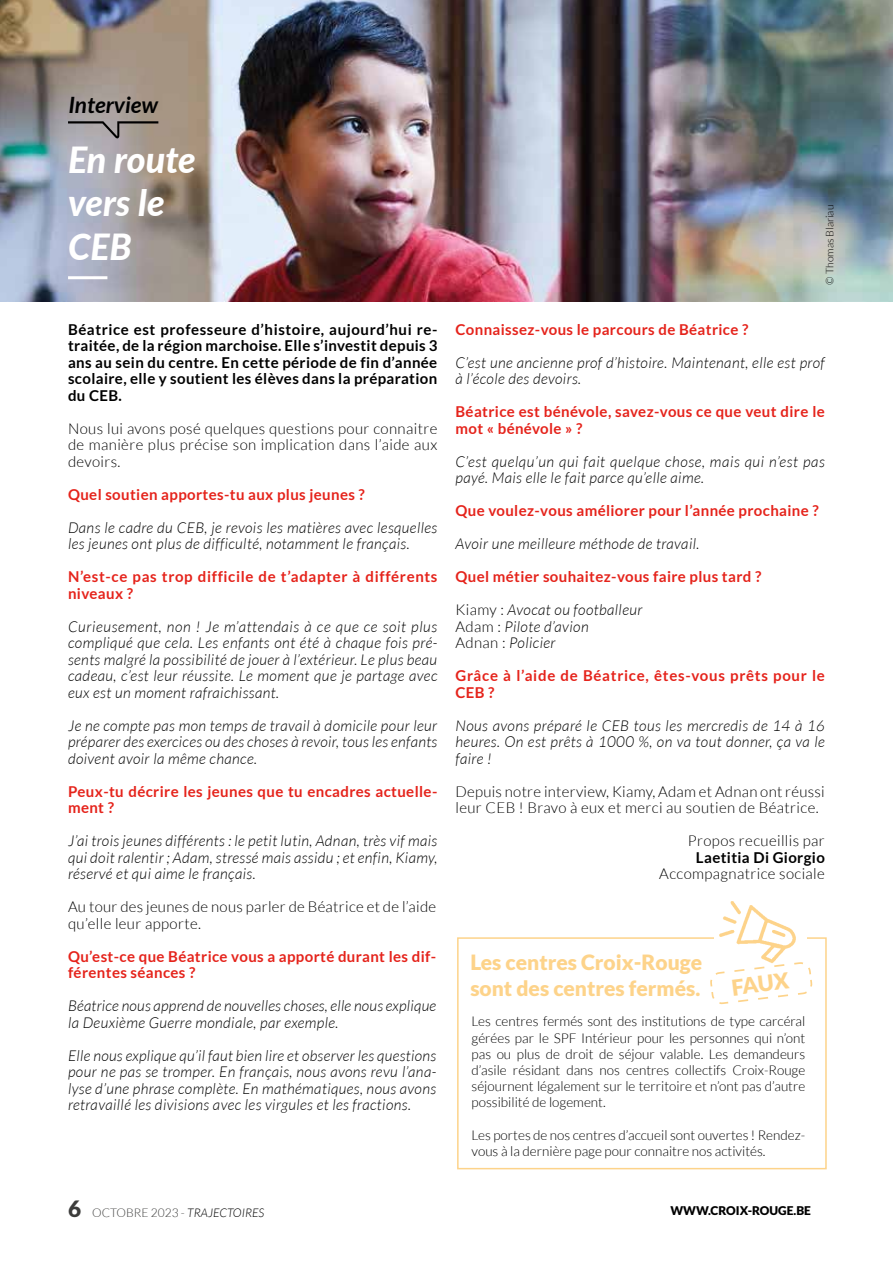
<style>
.page{position:relative;width:893px;height:1263px;background:#fff}
.page>*{position:absolute;margin:0;border:0;box-sizing:border-box;transform-origin:0 0}
.t1{font:italic 800 36px/43.2px "Lato";color:#fff}
.t2{font:italic 700 22.5px "Lato";color:#000}
.t3{font:900 21.9px "Lato";color:#fdd38a}
.t4{font:900 21px/25.2px "Lato";color:#fdd38a}
.t5{font:italic 300 15px/16.5px "Lato";letter-spacing:.025em;color:#000}
.t6{font:700 15px/16.5px "Lato";letter-spacing:.025em;color:#e5231b}
.t7{font:300 15px/16.5px "Lato";letter-spacing:.025em;color:#000}
.t8{font:700 15px/16.5px "Lato";letter-spacing:.025em;color:#000;text-align:justify}
.t9{font:700 15px/16.5px "Lato";letter-spacing:.045em;color:#e5231b}
.t10{font:300 13.5px/16.2px "Lato";color:#000;text-align:justify}
.t11{font:300 12px "Lato";color:#3c3c3b}
.t12{font:900 12px "Lato";color:#000}
.t13{font:300 10.5px "Lato";color:#000}
.s1{font-style:normal}
.s2{font-weight:900;font-size:22.5px}
.s3{font-style:italic;color:#000}
</style>
<div class="page">
<img style="left:0;top:0;width:893px;height:302px">
<svg style="left:68px;top:121px;width:90px;height:17px;background:#8f8987"></svg>
<hr style="left:68px;top:276px;width:39px;height:3px;background:#fff">
<div style="left:457px;top:937px;width:370px;height:232px;background:#fff;border:2px solid #fdd38a"></div>
<img style="left:710px;top:901px;width:107px;height:104px">
<h2 class="t2" style="left:68px;top:92px;width:91px">Interview</h2>
<h1 class="t1" style="left:68px;top:137px;width:129px">En route vers le<br>CEB</h1>
<p class="t8" style="left:68px;top:321px;width:371px">Béatrice est professeure d’histoire, aujourd’hui re&shy;traitée, de la région marchoise. Elle s’investit depuis 3 ans au sein du centre. En cette période de fin d’année scolaire, elle y soutient les élèves dans la préparation du CEB.</p>
<p class="t7" style="left:68px;top:420px;width:371px;text-align:justify">Nous lui avons posé quelques questions pour connaitre de manière plus précise son implication dans l’aide aux devoirs.</p>
<p class="t6" style="left:68px;top:486px;width:298px">Quel soutien apportes-tu aux plus jeunes ?</p>
<p class="t5" style="left:68px;top:519px;width:371px">Dans le cadre du CEB, je revois les matières avec lesquelles les jeunes ont plus de difficulté, notamment le français.</p>
<p class="t9" style="left:68px;top:568px;width:371px">N’est-ce pas trop difficile de t’adapter à différents niveaux ?</p>
<p class="t5" style="left:68px;top:618px;width:371px;text-align:justify">Curieusement, non ! Je m’attendais à ce que ce soit plus compliqué que cela. Les enfants ont été à chaque fois pré&shy;sents malgré la possibilité de jouer à l’extérieur. Le plus beau cadeau, c’est leur réussite. Le moment que je partage avec eux est un moment rafraichissant.</p>
<p class="t5" style="left:68px;top:717px;width:371px;text-align:justify">Je ne compte pas mon temps de travail à domicile pour leur préparer des exercices ou des choses à revoir, tous les enfants doivent avoir la même chance.</p>
<p class="t6" style="left:68px;top:783px;width:371px">Peux-tu décrire les jeunes que tu encadres actuelle&shy;ment ?</p>
<p class="t5" style="left:68px;top:833px;width:371px;text-align:justify">J’ai trois jeunes différents : le petit lutin, Adnan, très vif mais qui doit ralentir ; Adam, stressé mais assidu ; et enfin, Kiamy, réservé et qui aime le français.</p>
<p class="t7" style="left:68px;top:898px;width:370px">Au tour des jeunes de nous parler de Béatrice et de l’aide qu’elle leur apporte.</p>
<p class="t6" style="left:68px;top:948px;width:370px">Qu’est-ce que Béatrice vous a apporté durant les dif&shy;férentes séances ?</p>
<p class="t5" style="left:68px;top:998px;width:370px">Béatrice nous apprend de nouvelles choses, elle nous explique la Deuxième Guerre mondiale, par exemple.</p>
<p class="t5" style="left:68px;top:1047px;width:370px;text-align:justify">Elle nous explique qu’il faut bien lire et observer les questions pour ne pas se tromper. En français, nous avons revu l’ana&shy;lyse d’une phrase complète. En mathématiques, nous avons retravaillé les divisions avec les virgules et les fractions.</p>
<p class="t13" style="left:824px;top:284px;width:81px;rotate:-90deg">© Thomas Blariau</p>
<p class="t6" style="left:455px;top:321px;width:294px">Connaissez-vous le parcours de Béatrice ?</p>
<p class="t5" style="left:455px;top:354px;width:371px">C’est une ancienne prof d’histoire. Maintenant, elle est prof à l’école des devoirs.</p>
<p class="t6" style="left:455px;top:403px;width:371px">Béatrice est bénévole, savez-vous ce que veut dire le mot « bénévole » ?</p>
<p class="t5" style="left:455px;top:453px;width:371px">C’est quelqu’un qui fait quelque chose, mais qui n’est pas payé. Mais elle le fait parce qu’elle aime.</p>
<p class="t6" style="left:455px;top:502px;width:365px">Que voulez-vous améliorer pour l’année prochaine ?</p>
<p class="t5" style="left:455px;top:536px;width:245px">Avoir une meilleure méthode de travail.</p>
<p class="t6" style="left:455px;top:568px;width:307px">Quel métier souhaitez-vous faire plus tard ?</p>
<p class="t5" style="left:455px;top:602px;width:189px"><span class="s1">Kiamy :</span> Avocat ou footballeur<br><span class="s1">Adam :</span> Pilote d’avion<br><span class="s1">Adnan :</span> Policier</p>
<p class="t9" style="left:455px;top:667px;width:371px">Grâce à l’aide de Béatrice, êtes-vous prêts pour le<br>CEB ?</p>
<p class="t5" style="left:455px;top:717px;width:371px;text-align:justify">Nous avons préparé le CEB tous les mercredis de 14 à 16 heures. On est prêts à 1000 %, on va tout donner, ça va le faire !</p>
<p class="t7" style="left:455px;top:783px;width:371px">Depuis notre interview, Kiamy, Adam et Adnan ont réussi leur CEB ! Bravo à eux et merci au soutien de Béatrice.</p>
<p class="t7" style="left:688px;top:832px;width:139px">Propos recueillis par</p>
<p class="t8" style="left:696px;top:849px;width:130px">Laetitia Di Giorgio</p>
<p class="t7" style="left:659px;top:865px;width:167px">Accompagnatrice sociale</p>
<h3 class="t4" style="left:470px;top:949px;width:233px">Les centres Croix-Rouge sont des centres fermés.</h3>
<p class="t10" style="left:472px;top:1013px;width:335px">Les centres fermés sont des institutions de type carcéral gérées par le SPF Intérieur pour les personnes qui n’ont pas ou plus de droit de séjour valable. Les demandeurs d’asile résidant dans nos centres collectifs Croix-Rouge séjournent légalement sur le territoire et n’ont pas d’autre possibilité de logement.</p>
<p class="t10" style="left:472px;top:1127px;width:335px">Les portes de nos centres d’accueil sont ouvertes ! Rendez&shy;vous à la dernière page pour connaitre nos activités.</p>
<h3 class="t3" style="left:730px;top:975px;width:59px;rotate:-7deg">FAUX</h3>
<p class="t11" style="left:68px;top:1206px;width:198px"><span class="s2">6</span> OCTOBRE 2023 - <span class="s3">TRAJECTOIRES</span></p>
<p class="t12" style="left:670px;top:1204px;width:142px">WWW.CROIX-ROUGE.BE</p>
</div>
